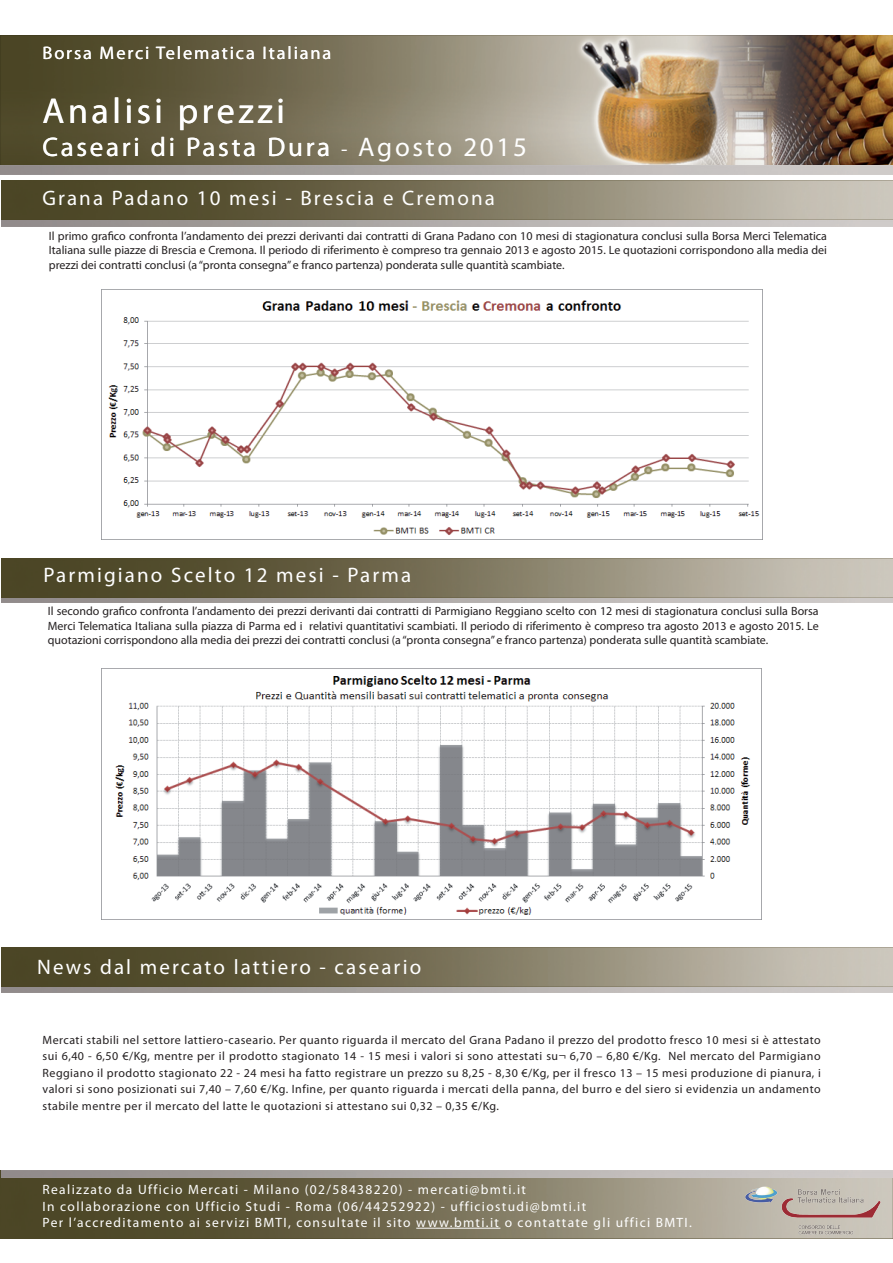
<style>
.page{position:relative;width:893px;height:1263px;background:#fff}
.page>*{position:absolute;margin:0;border:0;box-sizing:border-box;transform-origin:0 0}
.t1{font:36px "Myriad Pro";letter-spacing:.1em;color:#fff}
.t2{font:27px "Myriad Pro";letter-spacing:.1em;color:#fff}
.t3{font:21px "Myriad Pro";letter-spacing:.1em;color:#fff}
.t4{font:18.15px "Myriad Pro";letter-spacing:.1em;color:#fff}
.t5{font:13.5px/16.2px "Myriad Pro";letter-spacing:.1em;color:#fff}
.t6{font:12px/14.4px "Myriad Pro";color:#231f20;text-align:justify}
.s1{font-size:21px}
</style>
<div class="page">
<img style="left:0;top:35px;width:893px;height:139px">
<img style="left:1px;top:947px;width:892px;height:45px">
<img style="left:1px;top:181px;width:892px;height:46px">
<img style="left:1px;top:558px;width:892px;height:45px">
<img style="left:101px;top:290px;width:662px;height:250px">
<img style="left:0;top:1170px;width:893px;height:68px">
<hr style="left:416px;top:1228px;width:84px;height:1px;background:#fff">
<img style="left:740px;top:1180px;width:146px;height:59px">
<img style="left:1px;top:1170px;width:892px;height:7px">
<img style="left:101px;top:668px;width:661px;height:252px">
<h3 class="t4" style="left:43px;top:41px;width:290px">Borsa Merci Telematica Italiana</h3>
<h1 class="t1" style="left:43px;top:89px;width:244px">Analisi prezzi</h1>
<h2 class="t2" style="left:43px;top:130px;width:486px">Caseari di Pasta Dura <span class="s1">-</span> Agosto 2015</h2>
<h3 class="t3" style="left:43px;top:185px;width:454px">Grana Padano 10 mesi - Brescia e Cremona</h3>
<p class="t6" style="left:49px;top:228px;width:780px">Il primo grafico confronta l’andamento dei prezzi derivanti dai contratti di Grana Padano con 10 mesi di stagionatura conclusi sulla Borsa Merci Telematica Italiana sulle piazze di Brescia e Cremona. Il periodo di riferimento è compreso tra gennaio 2013 e agosto 2015. Le quotazioni corrispondono alla media dei prezzi dei contratti conclusi (a “pronta consegna” e franco partenza) ponderata sulle quantità scambiate.</p>
<h3 class="t3" style="left:44px;top:562px;width:369px">Parmigiano Scelto 12 mesi - Parma</h3>
<p class="t6" style="left:48px;top:604px;width:772px">Il secondo grafico confronta l’andamento dei prezzi derivanti dai contratti di Parmigiano Reggiano scelto con 12 mesi di stagionatura conclusi sulla Borsa Merci Telematica Italiana sulla piazza di Parma ed i relativi quantitativi scambiati. Il periodo di riferimento è compreso tra agosto 2013 e agosto 2015. Le quotazioni corrispondono alla media dei prezzi dei contratti conclusi (a “pronta consegna” e franco partenza) ponderata sulle quantità scambiate.</p>
<h3 class="t3" style="left:37px;top:954px;width:386px">News dal mercato lattiero - caseario</h3>
<p class="t6" style="left:43px;top:1031px;width:780px;line-height:16.5px">Mercati stabili nel settore lattiero-caseario. Per quanto riguarda il mercato del Grana Padano il prezzo del prodotto fresco 10 mesi si è attestato sui 6,40 - 6,50 €/Kg, mentre per il prodotto stagionato 14 - 15 mesi i valori si sono attestati su¬ 6,70 – 6,80 €/Kg. Nel mercato del Parmigiano Reggiano il prodotto stagionato 22 - 24 mesi ha fatto registrare un prezzo su 8,25 - 8,30 €/Kg, per il fresco 13 – 15 mesi produzione di pianura, i valori si sono posizionati sui 7,40 – 7,60 €/Kg. Infine, per quanto riguarda i mercati della panna, del burro e del siero si evidenzia un andamento stabile mentre per il mercato del latte le quotazioni si attestano sui 0,32 – 0,35 €/Kg.</p>
<p class="t5" style="left:43px;top:1181px;width:651px">Realizzato da Ufficio Mercati - Milano (02/58438220) - mercati@bmti.it<br>In collaborazione con Ufficio Studi - Roma (06/44252922) - ufficiostudi@bmti.it<br>Per l’accreditamento ai servizi BMTI, consultate il sito www.bmti.it o contattate gli uffici BMTI.</p>
</div>
